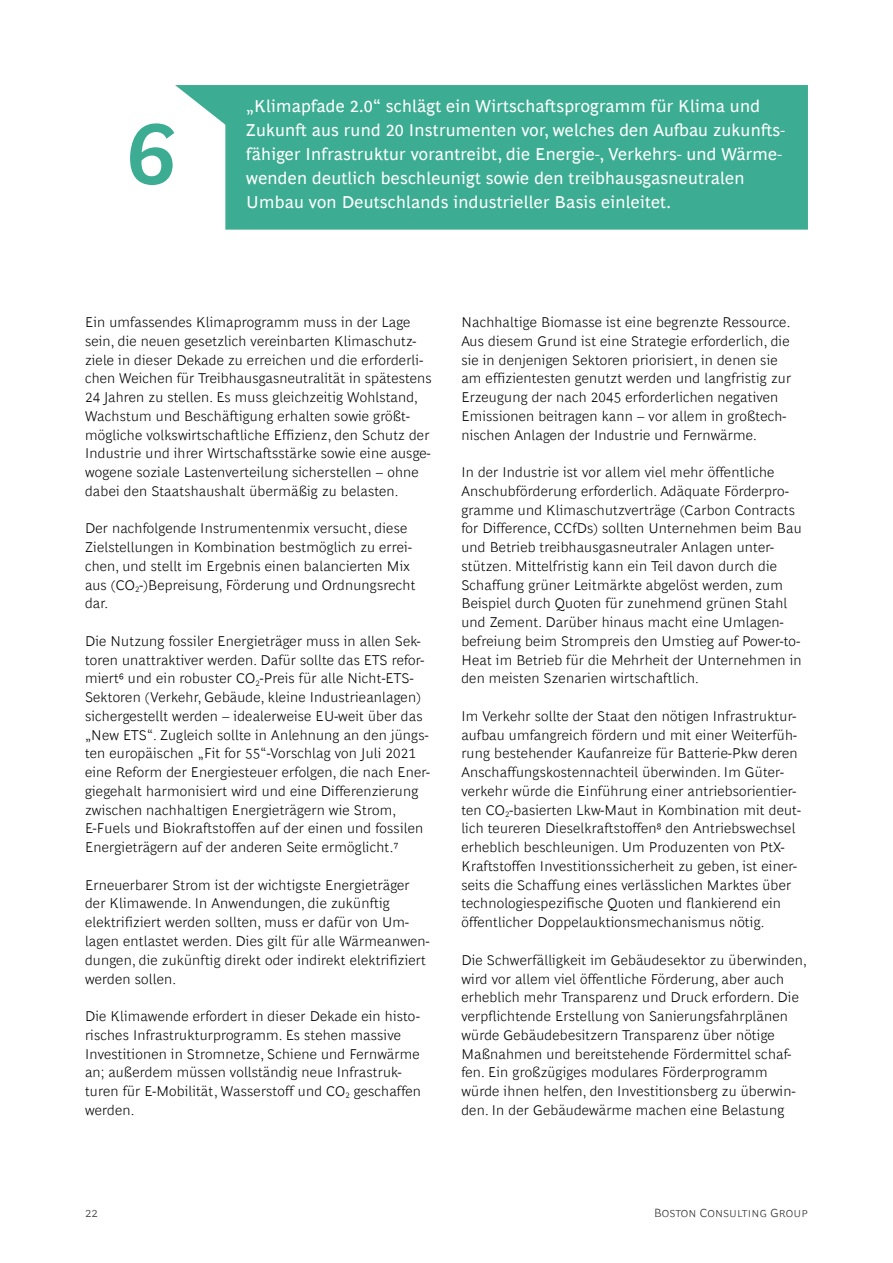
<style>
.page{position:relative;width:893px;height:1263px;background:#fff}
.page>*{position:absolute;margin:0;border:0;box-sizing:border-box;transform-origin:0 0}
.t1{font:700 87px "Henderson BCG Mod";color:#3cad92}
.t2{font:17.25px/24px "Henderson BCG Sans";letter-spacing:.015em;color:#fff}
.t3{font:300 14.25px/18.8px "Henderson BCG Sans";letter-spacing:.015em;color:#000}
.t4{font:300 12px "Henderson BCG Sans";letter-spacing:.01em;color:#333}
</style>
<div class="page">
<div style="left:225px;top:85px;width:583px;height:145px;background:#3cad92;border:2px solid #3cad92"></div>
<svg style="left:175px;top:85px;width:51px;height:40px"></svg>
<h1 class="t1" style="left:127px;top:91px;width:50px">6</h1>
<p class="t2" style="left:246px;top:92px;width:540px">„Klimapfade 2.0“ schlägt ein Wirtschaftsprogramm für Klima und Zukunft aus rund 20 Instrumenten vor, welches den Aufbau zukunfts&shy;fähiger Infrastruktur vorantreibt, die Energie-, Verkehrs- und Wärme&shy;wenden deutlich beschleunigt sowie den treibhausgasneutralen Umbau von Deutschlands industrieller Basis einleitet.</p>
<p class="t3" style="left:85px;top:312px;width:348px">Ein umfassendes Klimaprogramm muss in der Lage sein, die neuen gesetzlich vereinbarten Klimaschutz&shy;ziele in dieser Dekade zu erreichen und die erforderli&shy;chen Weichen für Treibhausgasneutralität in spätestens 24 Jahren zu stellen. Es muss gleichzeitig Wohlstand, Wachstum und Beschäftigung erhalten sowie größt&shy;mögliche volkswirtschaftliche Effizienz, den Schutz der Industrie und ihrer Wirtschaftsstärke sowie eine ausge&shy;wogene soziale Lastenverteilung sicherstellen – ohne dabei den Staatshaushalt übermäßig zu belasten.</p>
<p class="t3" style="left:85px;top:518px;width:332px">Der nachfolgende Instrumentenmix versucht, diese Zielstellungen in Kombination bestmöglich zu errei&shy;chen, und stellt im Ergebnis einen balancierten Mix aus (CO<sub>2</sub>-)Bepreisung, Förderung und Ordnungsrecht dar.</p>
<p class="t3" style="left:85px;top:630px;width:346px">Die Nutzung fossiler Energieträger muss in allen Sek&shy;toren unattraktiver werden. Dafür sollte das ETS refor&shy;miert6 und ein robuster CO<sub>2</sub>-Preis für alle Nicht-ETS-Sektoren (Verkehr, Gebäude, kleine Industrieanlagen) sichergestellt werden – idealerweise EU-weit über das „New ETS“. Zugleich sollte in Anlehnung an den jüngs&shy;ten europäischen „Fit for 55“-Vorschlag von Juli 2021 eine Reform der Energiesteuer erfolgen, die nach Ener&shy;giegehalt harmonisiert wird und eine Differenzierung zwischen nachhaltigen Energieträgern wie Strom, E-Fuels und Biokraftstoffen auf der einen und fossilen Energieträgern auf der anderen Seite ermöglicht.7</p>
<p class="t3" style="left:85px;top:874px;width:346px">Erneuerbarer Strom ist der wichtigste Energieträger der Klimawende. In Anwendungen, die zukünftig elektrifiziert werden sollten, muss er dafür von Um&shy;lagen entlastet werden. Dies gilt für alle Wärmeanwen&shy;dungen, die zukünftig direkt oder indirekt elektrifiziert werden sollen.</p>
<p class="t3" style="left:85px;top:1005px;width:337px">Die Klimawende erfordert in dieser Dekade ein histo&shy;risches Infrastrukturprogramm. Es stehen massive Investitionen in Stromnetze, Schiene und Fernwärme an; außerdem müssen vollständig neue Infrastruk&shy;turen für E-Mobilität, Wasserstoff und CO<sub>2</sub> geschaffen werden.</p>
<p class="t3" style="left:461px;top:312px;width:331px">Nachhaltige Biomasse ist eine begrenzte Ressource.<br>Aus diesem Grund ist eine Strategie erforderlich, die sie in denjenigen Sektoren priorisiert, in denen sie am effizientesten genutzt werden und langfristig zur Erzeugung der nach 2045 erforderlichen negativen Emissionen beitragen kann – vor allem in großtech&shy;nischen Anlagen der Industrie und Fernwärme.</p>
<p class="t3" style="left:461px;top:462px;width:342px">In der Industrie ist vor allem viel mehr öffentliche Anschubförderung erforderlich. Adäquate Förderpro&shy;gramme und Klimaschutzverträge (Carbon Contracts for Difference, CCfDs) sollten Unternehmen beim Bau und Betrieb treibhausgasneutraler Anlagen unter&shy;stützen. Mittelfristig kann ein Teil davon durch die Schaffung grüner Leitmärkte abgelöst werden, zum Beispiel durch Quoten für zunehmend grünen Stahl und Zement. Darüber hinaus macht eine Umlagen&shy;befreiung beim Strompreis den Umstieg auf Power-to-Heat im Betrieb für die Mehrheit der Unternehmen in den meisten Szenarien wirtschaftlich.</p>
<p class="t3" style="left:461px;top:705px;width:341px">Im Verkehr sollte der Staat den nötigen Infrastruktur&shy;aufbau umfangreich fördern und mit einer Weiterfüh&shy;rung bestehender Kaufanreize für Batterie-Pkw deren Anschaffungskostennachteil überwinden. Im Güter&shy;verkehr würde die Einführung einer antriebsorientier&shy;ten CO<sub>2</sub>-basierten Lkw-Maut in Kombination mit deut&shy;lich teureren Dieselkraftstoffen8 den Antriebswechsel erheblich beschleunigen. Um Produzenten von PtX-Kraftstoffen Investitionssicherheit zu geben, ist einer&shy;seits die Schaffung eines verlässlichen Marktes über technologiespezifische Quoten und flankierend ein öffentlicher Doppelauktionsmechanismus nötig.</p>
<p class="t3" style="left:461px;top:949px;width:347px">Die Schwerfälligkeit im Gebäudesektor zu überwinden, wird vor allem viel öffentliche Förderung, aber auch erheblich mehr Transparenz und Druck erfordern. Die verpflichtende Erstellung von Sanierungsfahrplänen würde Gebäudebesitzern Transparenz über nötige Maßnahmen und bereitstehende Fördermittel schaf&shy;fen. Ein großzügiges modulares Förderprogramm würde ihnen helfen, den Investitionsberg zu überwin&shy;den. In der Gebäudewärme machen eine Belastung</p>
<p class="t4" style="left:85px;top:1203px;width:14px">22</p>
<p class="t4" style="left:654px;top:1203px;width:155px">Boston Consulting Group</p>
</div>
